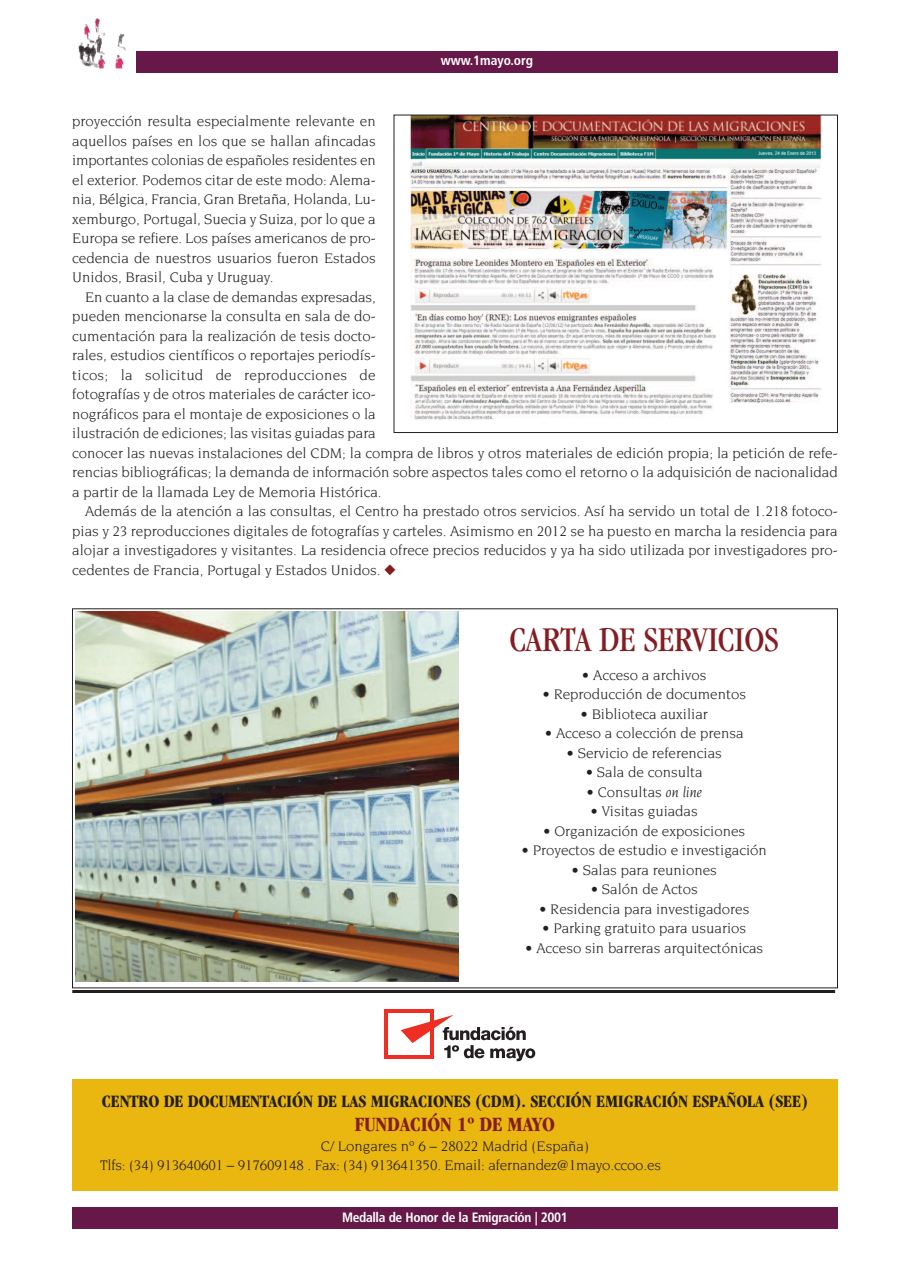
<style>
.page{position:relative;width:910px;height:1280px;background:#fff}
.page>*{position:absolute;margin:0;border:0;box-sizing:border-box;transform-origin:0 0}
.t1{font:condensed 36px "Garamond";letter-spacing:.005em;color:#841d21}
.t2{font:700 condensed 21px "Garamond";letter-spacing:-.005em;color:#841d21}
.t3{font:700 condensed 18px "Garamond";letter-spacing:-.005em;color:#231f20}
.t4{font:15px/19.5px "Novarese";color:#231f20}
.t5{font:700 condensed 13.5px "Frutiger";letter-spacing:-.025em;color:#fff}
.t6{font:700 condensed 13.5px "Frutiger";color:#fff}
.s1{color:#841d21}
.s2{font-style:italic}
</style>
<div class="page">
<div style="left:72px;top:1208px;width:766px;height:21px;background:#661948"></div>
<div style="left:136px;top:51px;width:702px;height:21px;background:#661948"></div>
<img style="left:78px;top:18px;width:48px;height:51px">
<div style="left:72px;top:1079px;width:766px;height:112px;background:#eab610"></div>
<div style="left:384px;top:1009px;width:50px;height:50px;background:#ee2e22"></div>
<div style="left:388px;top:1013px;width:42px;height:42px;background:#fff"></div>
<svg style="left:401px;top:1015px;width:134px;height:46px"></svg>
<hr style="left:72px;top:990px;width:763px;height:3px;background:#231f20">
<img style="left:76px;top:612px;width:382px;height:369px">
<img style="left:411px;top:117px;width:411px;height:303px">
<div style="left:394px;top:115px;width:444px;height:318px;border:1px solid #231f20"></div>
<p class="t6" style="left:441px;top:55px;width:94px">www.1mayo.org</p>
<p class="t4" style="left:72px;top:112px;width:305px;text-align:justify">proyección resulta especialmente relevante en aquellos países en los que se hallan afincadas importantes colonias de españoles residentes en el exterior. Podemos citar de este modo: Alema&shy;nia, Bélgica, Francia, Gran Bretaña, Holanda, Lu&shy;xemburgo, Portugal, Suecia y Suiza, por lo que a Europa se refiere. Los países americanos de pro&shy;cedencia de nuestros usuarios fueron Estados Unidos, Brasil, Cuba y Uruguay.</p>
<p class="t4" style="left:72px;top:288px;width:767px;text-indent:13px">En cuanto a la clase de demandas expresadas,<br>pueden mencionarse la consulta en sala de do-<br>cumentación para la realización de tesis docto-<br>rales, estudios científicos o reportajes periodís-<br>ticos; la solicitud de reproducciones de<br>fotografías y de otros materiales de carácter ico-<br>nográficos para el montaje de exposiciones o la<br>ilustración de ediciones; las visitas guiadas para<br>conocer las nuevas instalaciones del CDM; la compra de libros y otros materiales de edición propia; la petición de refe&shy;rencias bibliográficas; la demanda de información sobre aspectos tales como el retorno o la adquisición de nacionalidad a partir de la llamada Ley de Memoria Histórica.</p>
<p class="t4" style="left:72px;top:502px;width:767px;text-align:justify;text-indent:13px">Además de la atención a las consultas, el Centro ha prestado otros servicios. Así ha servido un total de 1.218 fotoco&shy;pias y 23 reproducciones digitales de fotografías y carteles. Asimismo en 2012 se ha puesto en marcha la residencia para alojar a investigadores y visitantes. La residencia ofrece precios reducidos y ya ha sido utilizada por investigadores pro&shy;cedentes de Francia, Portugal y Estados Unidos. <span class="s1">◆</span></p>
<h1 class="t1" style="left:510px;top:625px;width:270px">CARTA DE SERVICIOS</h1>
<p class="t4" style="left:582px;top:666px;width:126px">• Acceso a archivos</p>
<p class="t4" style="left:542px;top:685px;width:205px">• Reproducción de documentos</p>
<p class="t4" style="left:580px;top:705px;width:129px">• Biblioteca auxiliar</p>
<p class="t4" style="left:545px;top:724px;width:200px">• Acceso a colección de prensa</p>
<p class="t4" style="left:567px;top:744px;width:157px">• Servicio de referencias</p>
<p class="t4" style="left:586px;top:763px;width:119px">• Sala de consulta</p>
<p class="t4" style="left:586px;top:783px;width:117px">• Consultas <span class="s2">on line</span></p>
<p class="t4" style="left:591px;top:802px;width:109px">• Visitas guiadas</p>
<p class="t4" style="left:543px;top:822px;width:203px">• Organización de exposiciones</p>
<p class="t4" style="left:522px;top:841px;width:247px">• Proyectos de estudio e investigación</p>
<p class="t4" style="left:571px;top:861px;width:147px">• Salas para reuniones</p>
<p class="t4" style="left:591px;top:880px;width:109px">• Salón de Actos</p>
<p class="t4" style="left:539px;top:900px;width:212px">• Residencia para investigadores</p>
<p class="t4" style="left:542px;top:919px;width:206px">• Parking gratuito para usuarios</p>
<p class="t4" style="left:525px;top:939px;width:240px">• Acceso sin barreras arquitectónicas</p>
<p class="t3" style="left:102px;top:1095px;width:708px">CENTRO DE DOCUMENTACIÓN DE LAS MIGRACIONES (CDM). SECCIÓN EMIGRACIÓN ESPAÑOLA (SEE)</p>
<h2 class="t2" style="left:355px;top:1116px;width:202px">FUNDACIÓN 1º DE MAYO</h2>
<p class="t4" style="left:100px;top:1137px;width:562px;text-indent:221px">C/ Longares nº 6 – 28022 Madrid (España)<br>Tlfs: (34) 913640601 – 917609148 . Fax: (34) 913641350. Email: afernandez@1mayo.ccoo.es</p>
<p class="t5" style="left:342px;top:1212px;width:227px">Medalla de Honor de la Emigración | 2001</p>
</div>
